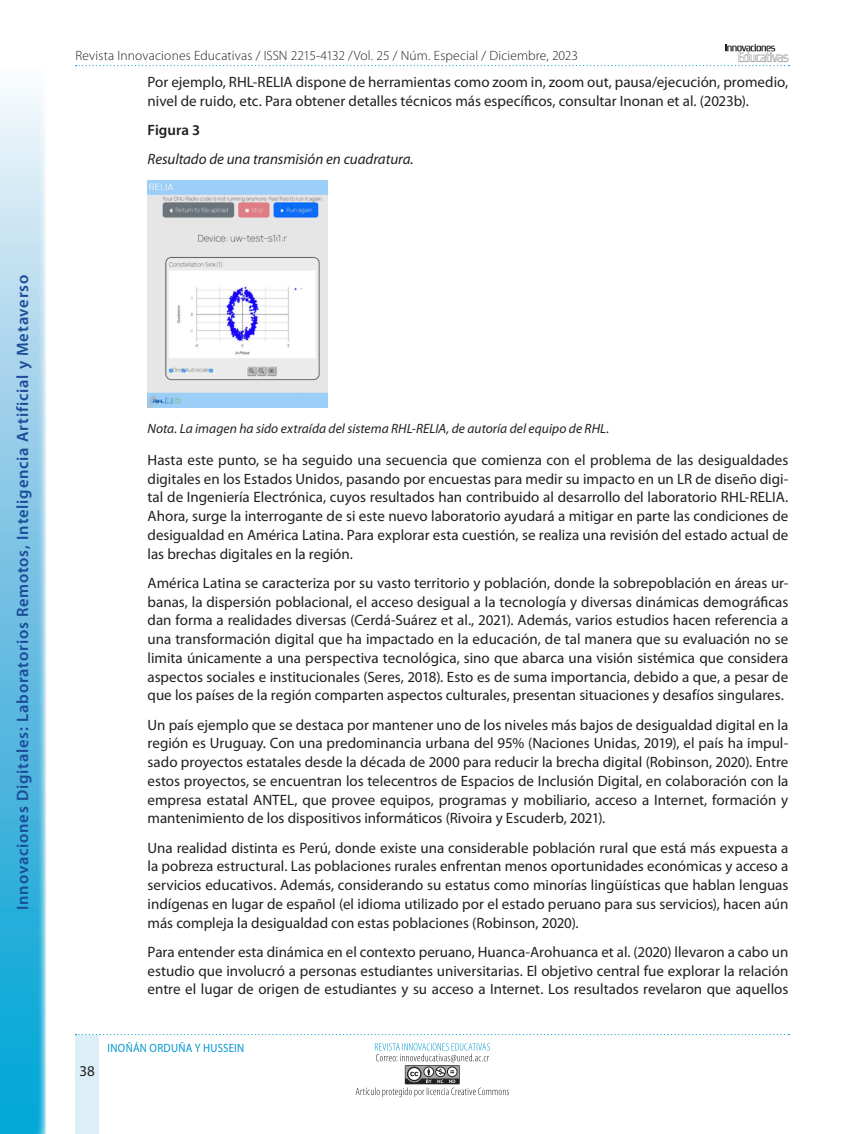
<style>
.page{position:relative;width:864px;height:1134px;background:#fff}
.page>*{position:absolute;margin:0;border:0;box-sizing:border-box;transform-origin:0 0}
.t1{font:600 16.5px "Myriad Pro";letter-spacing:.045em;color:#1a4c99}
.TEXTO_NORMAL{font:15px/18.8px "Myriad Pro";color:#231f20;text-align:justify}
.TEXTO_NORMAL-2{font:italic 15px "Myriad Pro";letter-spacing:-.005em;color:#231f20}
.TEXTO_NORMAL-3{font:600 15px "Myriad Pro";color:#231f20}
.t2{font:300 13.5px "Myriad Pro";letter-spacing:.01em;color:#231f20}
.CUADRO_TIT{font:italic 13.5px "Myriad Pro";letter-spacing:.005em;color:#231f20}
.t3{font:12px "Myriad Pro";letter-spacing:.03em;color:#0097ce;scale:.9 1}
</style>
<div class="page">
<svg style="left:76px;top:44px;width:713px;height:22px"></svg>
<div style="left:76px;top:1035px;width:23px;height:99px;background:#dceef7"></div>
<svg style="left:75px;top:1034px;width:714px;height:1px"></svg>
<svg style="left:356px;top:1043px;width:153px;height:54px"></svg>
<svg style="left:0;top:91px;width:46px;height:1043px;background:#78c7e5"></svg>
<img style="left:148px;top:180px;width:180px;height:227px">
<p class="t1" style="left:13px;top:910px;width:637px;rotate:-90deg">Innovaciones Digitales: Laboratorios Remotos, Inteligencia Artificial y Metaverso</p>
<p class="t2" style="left:76px;top:48px;width:504px">Revista Innovaciones Educativas / ISSN 2215-4132 /Vol. 25 / Núm. Especial / Diciembre, 2023</p>
<p class="TEXTO_NORMAL" style="left:148px;top:73px;width:642px">Por ejemplo, RHL-RELIA dispone de herramientas como zoom in, zoom out, pausa/ejecución, promedio, nivel de ruido, etc. Para obtener detalles técnicos más específicos, consultar Inonan et al. (2023b).</p>
<p class="TEXTO_NORMAL-3" style="left:148px;top:122px;width:54px">Figura 3</p>
<p class="TEXTO_NORMAL-2" style="left:148px;top:151px;width:268px">Resultado de una transmisión en cuadratura.</p>
<p class="CUADRO_TIT" style="left:148px;top:421px;width:463px">Nota. La imagen ha sido extraída del sistema RHL-RELIA, de autoría del equipo de RHL.</p>
<p class="TEXTO_NORMAL" style="left:148px;top:451px;width:642px">Hasta este punto, se ha seguido una secuencia que comienza con el problema de las desigualdades digitales en los Estados Unidos, pasando por encuestas para medir su impacto en un LR de diseño digi&shy;tal de Ingeniería Electrónica, cuyos resultados han contribuido al desarrollo del laboratorio RHL-RELIA.<br>Ahora, surge la interrogante de si este nuevo laboratorio ayudará a mitigar en parte las condiciones de desigualdad en América Latina. Para explorar esta cuestión, se realiza una revisión del estado actual de las brechas digitales en la región.</p>
<p class="TEXTO_NORMAL" style="left:148px;top:574px;width:642px">América Latina se caracteriza por su vasto territorio y población, donde la sobrepoblación en áreas ur&shy;banas, la dispersión poblacional, el acceso desigual a la tecnología y diversas dinámicas demográficas dan forma a realidades diversas (Cerdá-Suárez et al., 2021). Además, varios estudios hacen referencia a una transformación digital que ha impactado en la educación, de tal manera que su evaluación no se limita únicamente a una perspectiva tecnológica, sino que abarca una visión sistémica que considera aspectos sociales e institucionales (Seres, 2018). Esto es de suma importancia, debido a que, a pesar de que los países de la región comparten aspectos culturales, presentan situaciones y desafíos singulares.</p>
<p class="TEXTO_NORMAL" style="left:148px;top:716px;width:642px">Un país ejemplo que se destaca por mantener uno de los niveles más bajos de desigualdad digital en la región es Uruguay. Con una predominancia urbana del 95% (Naciones Unidas, 2019), el país ha impul&shy;sado proyectos estatales desde la década de 2000 para reducir la brecha digital (Robinson, 2020). Entre estos proyectos, se encuentran los telecentros de Espacios de Inclusión Digital, en colaboración con la empresa estatal ANTEL, que provee equipos, programas y mobiliario, acceso a Internet, formación y mantenimiento de los dispositivos informáticos (Rivoira y Escuderb, 2021).</p>
<p class="TEXTO_NORMAL" style="left:148px;top:839px;width:642px">Una realidad distinta es Perú, donde existe una considerable población rural que está más expuesta a la pobreza estructural. Las poblaciones rurales enfrentan menos oportunidades económicas y acceso a servicios educativos. Además, considerando su estatus como minorías lingüísticas que hablan lenguas indígenas en lugar de español (el idioma utilizado por el estado peruano para sus servicios), hacen aún más compleja la desigualdad con estas poblaciones (Robinson, 2020).</p>
<p class="TEXTO_NORMAL" style="left:148px;top:943px;width:642px">Para entender esta dinámica en el contexto peruano, Huanca-Arohuanca et al. (2020) llevaron a cabo un estudio que involucró a personas estudiantes universitarias. El objetivo central fue explorar la relación entre el lugar de origen de estudiantes y su acceso a Internet. Los resultados revelaron que aquellos</p>
<p class="TEXTO_NORMAL" style="left:80px;top:1062px;width:17px">38</p>
<p class="t3" style="left:108px;top:1041px;width:153px">INOÑÁN ORDUÑA Y HUSSEIN</p>
</div>
